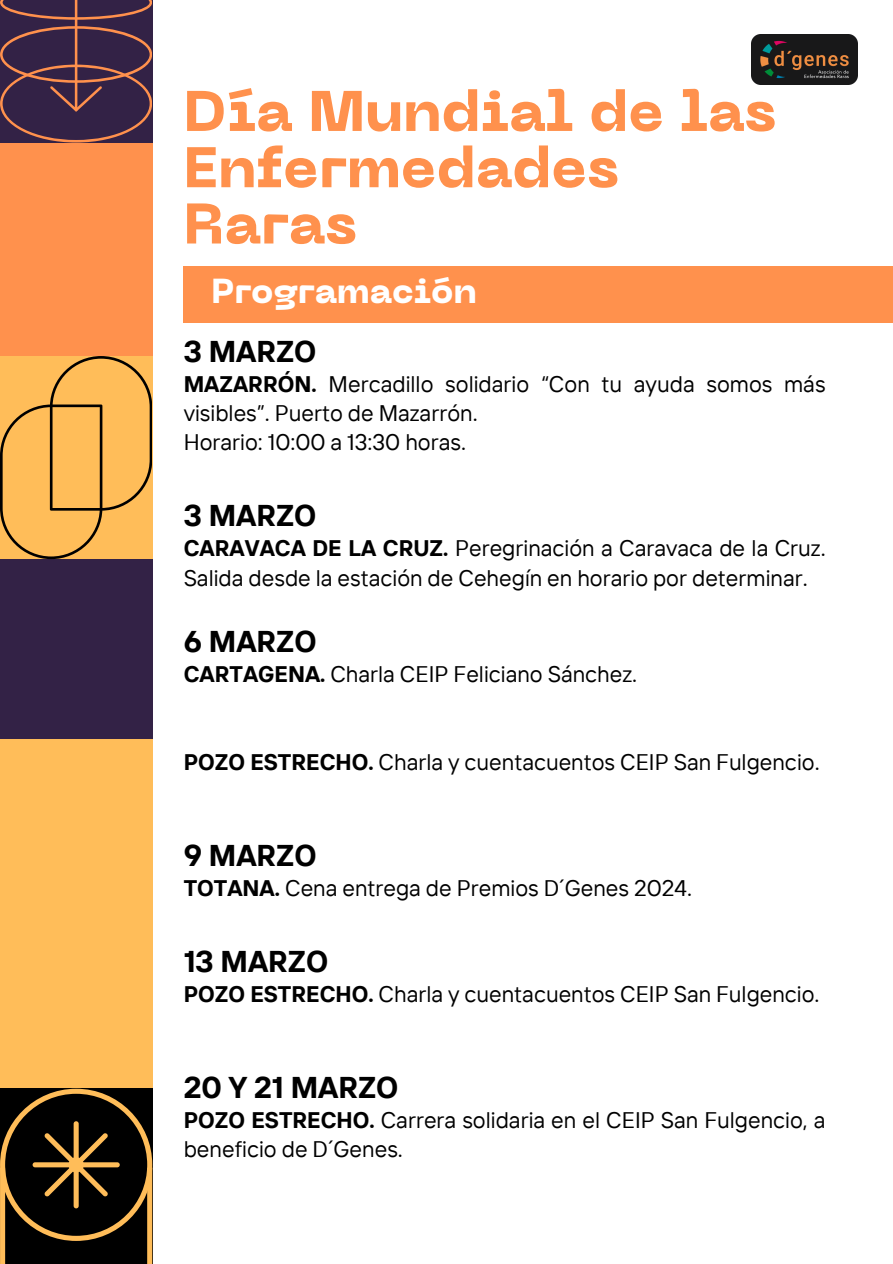
<style>
.page{position:relative;width:893px;height:1264px;background:#fff}
.page>*{position:absolute;margin:0;border:0;box-sizing:border-box;transform-origin:0 0}
.t1{font:800 56.7px/56.2px "PP Neue Machina";color:#ff914d}
.t2{font:800 34.5px "PP Neue Machina";color:#fff}
.t3{font:700 30px "TT Interphases";color:#000}
.t4{font:22.5px/29.2px "TT Interphases";color:#000}
.s1{font-weight:700}
</style>
<div class="page">
<div style="left:184px;top:266px;width:708px;height:57px;background:#ff914d"></div>
<div style="left:0;top:122px;width:152px;height:234px;background:#ff914d"></div>
<div style="left:0;top:738px;width:152px;height:349px;background:#ffbd59"></div>
<div style="left:0;top:559px;width:152px;height:179px;background:#332246"></div>
<svg style="left:0;top:0;width:152px;height:142px"></svg>
<svg style="left:0;top:356px;width:152px;height:203px"></svg>
<svg style="left:0;top:1088px;width:152px;height:175px"></svg>
<img style="left:751px;top:35px;width:106px;height:49px">
<p class="t1" style="left:184px;top:88px;width:593px">Día Mundial de las<br>Enfermedades<br>Raras</p>
<p class="t2" style="left:211px;top:277px;width:267px">Programación</p>
<p class="t3" style="left:184px;top:331px;width:134px">3 MARZO</p>
<p class="t4" style="left:184px;top:369px;width:643px"><span class="s1">MAZARRÓN.</span> Mercadillo solidario “Con tu ayuda somos más visibles”. Puerto de Mazarrón.</p>
<p class="t4" style="left:184px;top:427px;width:284px">Horario: 10:00 a 13:30 horas.</p>
<h1 class="t3" style="left:184px;top:496px;width:134px">3 MARZO</h1>
<h2 class="t4" style="left:184px;top:533px;width:643px"><span class="s1">CARAVACA DE LA CRUZ.</span> Peregrinación a Caravaca de la Cruz.<br>Salida desde la estación de Cehegín en horario por determinar.</h2>
<p class="t3" style="left:184px;top:622px;width:134px">6 MARZO</p>
<p class="t4" style="left:184px;top:659px;width:455px"><span class="s1">CARTAGENA.</span> Charla CEIP Feliciano Sánchez.</p>
<p class="t4" style="left:184px;top:747px;width:637px"><span class="s1">POZO ESTRECHO.</span> Charla y cuentacuentos CEIP San Fulgencio.</p>
<p class="t3" style="left:184px;top:835px;width:134px">9 MARZO</p>
<p class="t4" style="left:184px;top:873px;width:510px"><span class="s1">TOTANA.</span> Cena entrega de Premios D´Genes 2024.</p>
<p class="t3" style="left:184px;top:941px;width:146px">13 MARZO</p>
<p class="t4" style="left:184px;top:978px;width:637px"><span class="s1">POZO ESTRECHO.</span> Charla y cuentacuentos CEIP San Fulgencio.</p>
<p class="t3" style="left:184px;top:1067px;width:216px">20 Y 21 MARZO</p>
<p class="t4" style="left:184px;top:1104px;width:643px"><span class="s1">POZO ESTRECHO.</span> Carrera solidaria en el CEIP San Fulgencio, a beneficio de D´Genes.</p>
</div>
